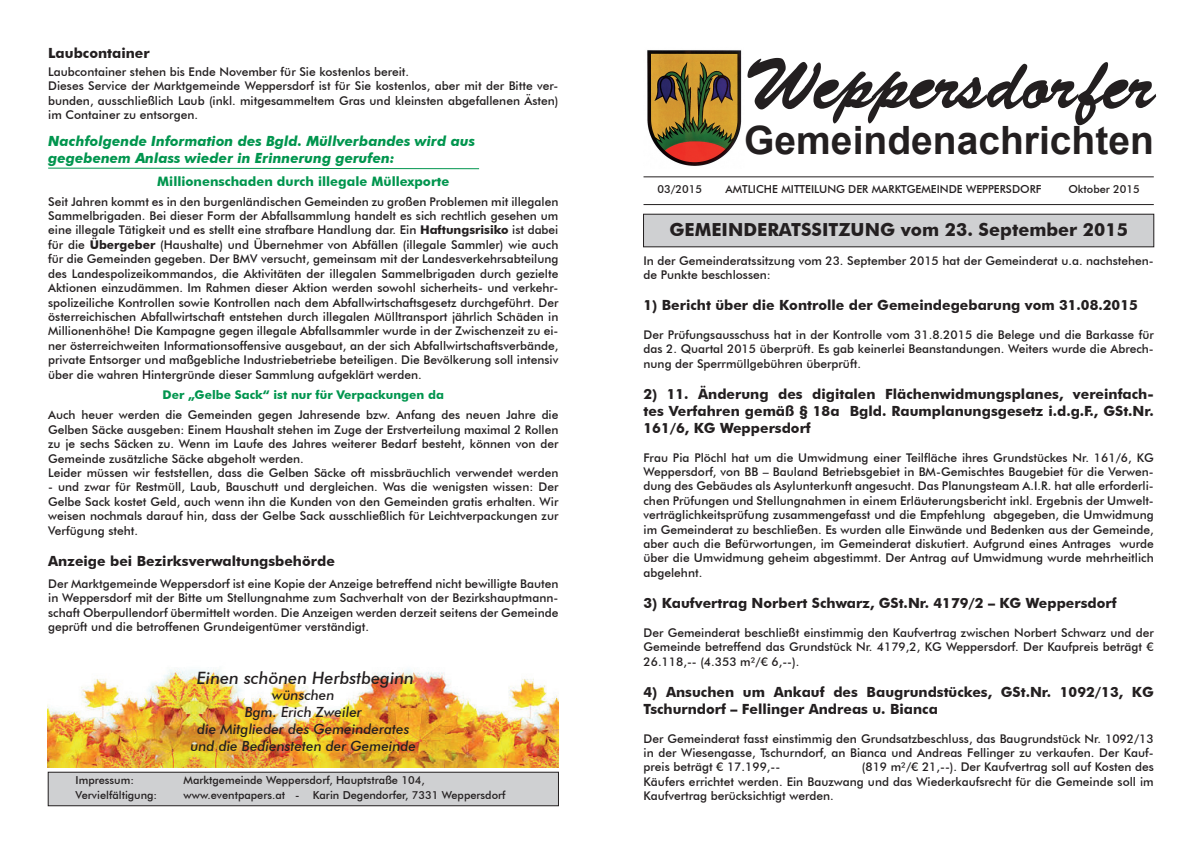
<style>
.page{position:relative;width:1202px;height:854px;background:#fff}
.page>*{position:absolute;margin:0;border:0;box-sizing:border-box;transform-origin:0 0}
.t1{font:73px "Banff";color:#231f20}
.t2{font:700 39px "Arial";color:#231f20}
.t3{font:700 18px "Futura BT";color:#231f20}
.t4{font:italic 500 17px "Futura BT";color:#231f20}
.t5{font:700 14px/16.8px "Futura BT";color:#231f20;text-align:justify}
.t6{font:italic 700 14px/16.8px "Futura BT";color:#00954e}
.t7{font:italic 500 14px/16.8px "Futura BT";color:#231f20;text-align:center}
.t8{font:700 13px "Futura BT";color:#00954e}
.t9{font:500 12px/14.4px "Futura BT";color:#231f20;text-align:justify}
.t10{font:700 12px "Futura BT";color:#00954e}
.t11{font:500 11px "Futura BT";color:#231f20}
.s1{font-weight:700}
</style>
<div class="page">
<img style="left:48px;top:669px;width:511px;height:98px">
<img style="left:647px;top:50px;width:95px;height:116px">
<hr style="left:643px;top:176px;width:511px;height:1px;background:#231f20">
<hr style="left:643px;top:204px;width:511px;height:1px;background:#231f20">
<div style="left:643px;top:214px;width:511px;height:33px;background:#cfd0d2"></div>
<div style="left:643px;top:214px;width:511px;height:33px;border:1px solid #231f20"></div>
<div style="left:48px;top:772px;width:510px;height:33px;background:#cfd0d2"></div>
<div style="left:48px;top:771px;width:511px;height:35px;border:1px solid #231f20"></div>
<svg style="left:48px;top:167px;width:432px;height:2px"></svg>
<p class="t5" style="left:48px;top:45px;width:103px">Laubcontainer</p>
<p class="t9" style="left:48px;top:64px;width:512px;text-align:left">Laubcontainer stehen bis Ende November für Sie kostenlos bereit.<br>Dieses Service der Marktgemeinde Weppersdorf ist für Sie kostenlos, aber mit der Bitte ver&shy;bunden, ausschließlich Laub (inkl. mitgesammeltem Gras und kleinsten abgefallenen Ästen) im Container zu entsorgen.</p>
<p class="t6" style="left:48px;top:132px;width:428px">Nachfolgende Information des Bgld. Müllverbandes wird aus gegebenem Anlass wieder in Erinnerung gerufen:</p>
<p class="t8" style="left:157px;top:174px;width:294px">Millionenschaden durch illegale Müllexporte</p>
<p class="t9" style="left:48px;top:194px;width:512px">Seit Jahren kommt es in den burgenländischen Gemeinden zu großen Problemen mit illegalen Sammelbrigaden. Bei dieser Form der Abfallsammlung handelt es sich rechtlich gesehen um eine illegale Tätigkeit und es stellt eine strafbare Handlung dar. Ein <span class="s1">Haftungsrisiko</span> ist dabei für die <span class="s1">Übergeber</span> (Haushalte) und Übernehmer von Abfällen (illegale Sammler) wie auch für die Gemeinden gegeben. Der BMV versucht, gemeinsam mit der Landesverkehrsabteilung des Landespolizeikommandos, die Aktivitäten der illegalen Sammelbrigaden durch gezielte Aktionen einzudämmen. Im Rahmen dieser Aktion werden sowohl sicherheits- und verkehr&shy;spolizeiliche Kontrollen sowie Kontrollen nach dem Abfallwirtschaftsgesetz durchgeführt. Der österreichischen Abfallwirtschaft entstehen durch illegalen Mülltransport jährlich Schäden in Millionenhöhe! Die Kampagne gegen illegale Abfallsammler wurde in der Zwischenzeit zu ei&shy;ner österreichweiten Informationsoffensive ausgebaut, an der sich Abfallwirtschaftsverbände, private Entsorger und maßgebliche Industriebetriebe beteiligen. Die Bevölkerung soll intensiv über die wahren Hintergründe dieser Sammlung aufgeklärt werden.</p>
<p class="t10" style="left:163px;top:387px;width:283px">Der „Gelbe Sack“ ist nur für Verpackungen da</p>
<p class="t9" style="left:48px;top:407px;width:512px;text-align:left">Auch heuer werden die Gemeinden gegen Jahresende bzw. Anfang des neuen Jahre die Gelben Säcke ausgeben: Einem Haushalt stehen im Zuge der Erstverteilung maximal 2 Rollen zu je sechs Säcken zu. Wenn im Laufe des Jahres weiterer Bedarf besteht, können von der Gemeinde zusätzliche Säcke abgeholt werden.<br>Leider müssen wir feststellen, dass die Gelben Säcke oft missbräuchlich verwendet werden</p>
<p class="t9" style="left:48px;top:479px;width:512px">- und zwar für Restmüll, Laub, Bauschutt und dergleichen. Was die wenigsten wissen: Der Gelbe Sack kostet Geld, auch wenn ihn die Kunden von den Gemeinden gratis erhalten. Wir weisen nochmals darauf hin, dass der Gelbe Sack ausschließlich für Leichtverpackungen zur Verfügung steht.</p>
<p class="t5" style="left:48px;top:552px;width:288px">Anzeige bei Bezirksverwaltungsbehörde</p>
<p class="t9" style="left:48px;top:576px;width:512px">Der Marktgemeinde Weppersdorf ist eine Kopie der Anzeige betreffend nicht bewilligte Bauten in Weppersdorf mit der Bitte um Stellungnahme zum Sachverhalt von der Bezirkshauptmann&shy;schaft Oberpullendorf übermittelt worden. Die Anzeigen werden derzeit seitens der Gemeinde geprüft und die betroffenen Grundeigentümer verständigt.</p>
<h3 class="t4" style="left:197px;top:667px;width:219px">Einen schönen Herbstbeginn</h3>
<p class="t7" style="left:190px;top:686px;width:227px">wünschen<br>Bgm. Erich Zweiler<br>die Mitglieder des Gemeinderates und die Bediensteten der Gemeinde</p>
<p class="t11" style="left:76px;top:773px;width:60px">Impressum:</p>
<p class="t11" style="left:184px;top:773px;width:243px">Marktgemeinde Weppersdorf, Hauptstraße 104,</p>
<p class="t11" style="left:76px;top:788px;width:83px">Vervielfältigung:</p>
<p class="t11" style="left:184px;top:788px;width:323px">www.eventpapers.at - Karin Degendorfer, 7331 Weppersdorf</p>
<h1 class="t1" style="left:744px;top:40px;width:412px">Weppersdorfer</h1>
<h2 class="t2" style="left:744px;top:114px;width:411px">Gemeindenachrichten</h2>
<p class="t11" style="left:657px;top:182px;width:46px">03/2015</p>
<p class="t11" style="left:725px;top:182px;width:318px">AMTLICHE MITTEILUNG DER MARKTGEMEINDE WEPPERSDORF</p>
<p class="t11" style="left:1068px;top:182px;width:73px">Oktober 2015</p>
<h3 class="t3" style="left:669px;top:219px;width:460px">GEMEINDERATSSITZUNG vom 23. September 2015</h3>
<p class="t9" style="left:643px;top:253px;width:512px">In der Gemeinderatssitzung vom 23. September 2015 hat der Gemeinderat u.a. nachstehen&shy;de Punkte beschlossen:</p>
<p class="t5" style="left:643px;top:296px;width:496px">1) Bericht über die Kontrolle der Gemeindegebarung vom 31.08.2015</p>
<p class="t9" style="left:643px;top:327px;width:512px">Der Prüfungsausschuss hat in der Kontrolle vom 31.8.2015 die Belege und die Barkasse für das 2. Quartal 2015 überprüft. Es gab keinerlei Beanstandungen. Weiters wurde die Abrech&shy;nung der Sperrmüllgebühren überprüft.</p>
<p class="t5" style="left:643px;top:385px;width:512px">2) 11. Änderung des digitalen Flächenwidmungsplanes, vereinfach&shy;tes Verfahren gemäß § 18a Bgld. Raumplanungsgesetz i.d.g.F., GSt.Nr.<br>161/6, KG Weppersdorf</p>
<p class="t9" style="left:643px;top:450px;width:512px">Frau Pia Plöchl hat um die Umwidmung einer Teilfläche ihres Grundstückes Nr. 161/6, KG Weppersdorf, von BB – Bauland Betriebsgebiet in BM-Gemischtes Baugebiet für die Verwen&shy;dung des Gebäudes als Asylunterkunft angesucht. Das Planungsteam A.I.R. hat alle erforderli&shy;chen Prüfungen und Stellungnahmen in einem Erläuterungsbericht inkl. Ergebnis der Umwelt&shy;verträglichkeitsprüfung zusammengefasst und die Empfehlung abgegeben, die Umwidmung im Gemeinderat zu beschließen. Es wurden alle Einwände und Bedenken aus der Gemeinde, aber auch die Befürwortungen, im Gemeinderat diskutiert. Aufgrund eines Antrages wurde über die Umwidmung geheim abgestimmt. Der Antrag auf Umwidmung wurde mehrheitlich abgelehnt.</p>
<p class="t5" style="left:643px;top:594px;width:475px">3) Kaufvertrag Norbert Schwarz, GSt.Nr. 4179/2 – KG Weppersdorf</p>
<p class="t9" style="left:643px;top:625px;width:512px">Der Gemeinderat beschließt einstimmig den Kaufvertrag zwischen Norbert Schwarz und der Gemeinde betreffend das Grundstück Nr. 4179,2, KG Weppersdorf. Der Kaufpreis beträgt € 26.118,-- (4.353 m²/€ 6,--).</p>
<p class="t5" style="left:643px;top:683px;width:512px">4) Ansuchen um Ankauf des Baugrundstückes, GSt.Nr. 1092/13, KG<br>Tschurndorf – Fellinger Andreas u. Bianca</p>
<p class="t9" style="left:643px;top:730px;width:512px">Der Gemeinderat fasst einstimmig den Grundsatzbeschluss, das Baugrundstück Nr. 1092/13 in der Wiesengasse, Tschurndorf, an Bianca und Andreas Fellinger zu verkaufen. Der Kauf&shy;preis beträgt € 17.199,--</p>
<p class="t9" style="left:643px;top:759px;width:512px;text-indent:218px">(819 m²/€ 21,--). Der Kaufvertrag soll auf Kosten des Käufers errichtet werden. Ein Bauzwang und das Wiederkaufsrecht für die Gemeinde soll im Kaufvertrag berücksichtigt werden.</p>
</div>
